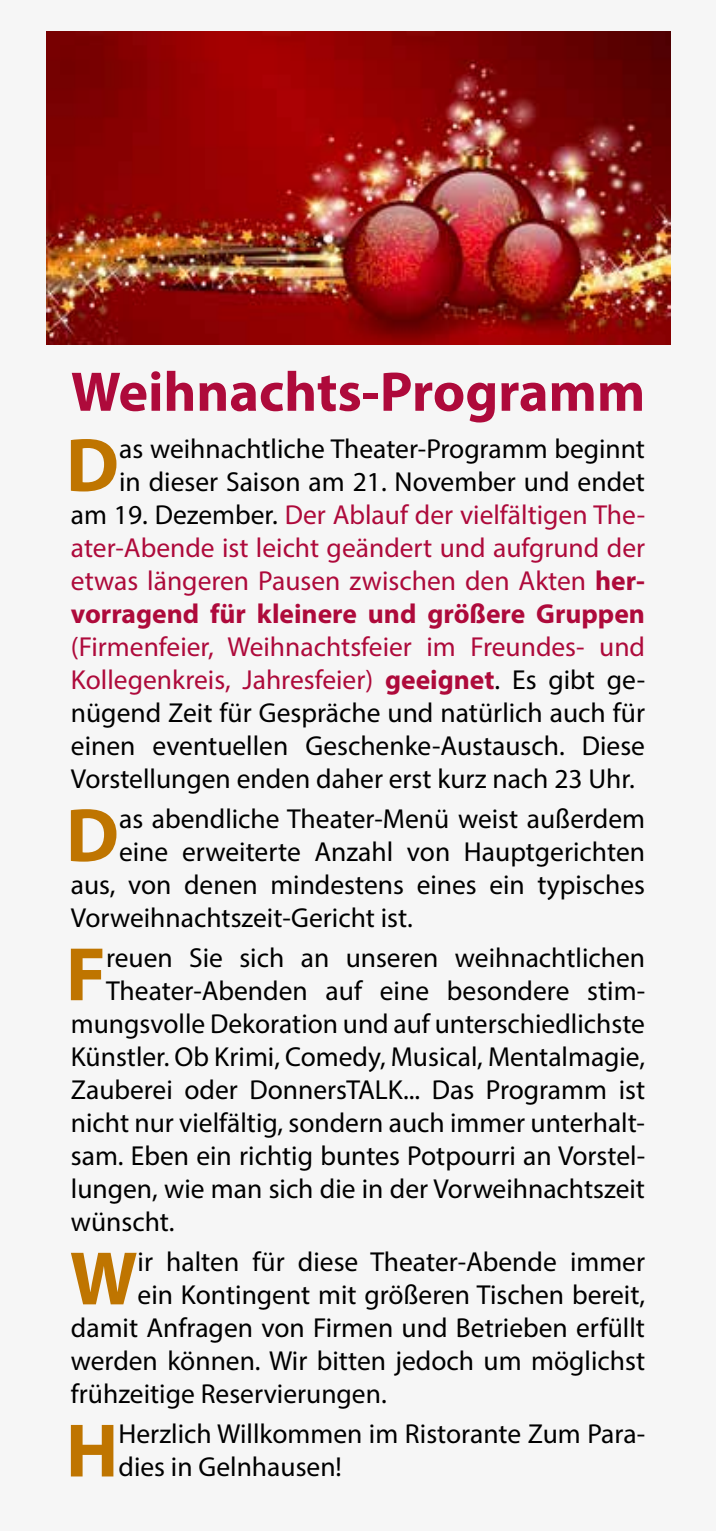
<style>
.page{position:relative;width:716px;height:1531px;background:#fff}
.page>*{position:absolute;margin:0;border:0;box-sizing:border-box;transform-origin:0 0}
.t1{font:700 76.5px "Myriad Pro";color:#bf7500}
.t2{font:700 56.25px "Myriad Pro";color:#ae0a3b}
.t3{font:27.5px/33px "Myriad Pro";color:#000;text-align:justify}
.t4{font:27.5px/33px "Myriad Pro";color:#ae0a3b;text-align:right}
.s1{color:#000}
.s2{font-weight:700}
.s3{color:#ae0a3b}
.s4{font-weight:700;color:#ae0a3b}
</style>
<div class="page">
<img style="left:46px;top:32px;width:625px;height:312px">
<h2 class="t2" style="left:71px;top:355px;width:576px">Weihnachts-Programm</h2>
<h1 class="t1" style="left:66px;top:415px;width:55px">D</h1>
<p class="t4" style="left:71px;top:432px;width:576px"><span class="s1">as weihnachtliche Theater-Programm beginnt<br>in dieser Saison am 21. November und endet<br>am 19. Dezember.</span> Der Ablauf der vielfältigen The&shy;ater-Abende ist leicht geändert und aufgrund der etwas längeren Pausen zwischen den Akten <span class="s2">her&shy;vorragend für kleinere und größere Gruppen</span></p>
<p class="t3" style="left:71px;top:630px;width:576px"><span class="s3">(Firmenfeier, Weihnachtsfeier im Freundes- und Kollegenkreis, Jahresfeier)</span> <span class="s4">geeignet</span>. Es gibt ge&shy;nügend Zeit für Gespräche und natürlich auch für einen eventuellen Geschenke-Austausch. Diese Vorstellungen enden daher erst kurz nach 23 Uhr.</p>
<h1 class="t1" style="left:66px;top:785px;width:55px">D</h1>
<p class="t3" style="left:119px;top:802px;width:527px">as abendliche Theater-Menü weist außerdem</p>
<p class="t3" style="left:119px;top:835px;width:527px">eine erweiterte Anzahl von Hauptgerichten</p>
<p class="t3" style="left:71px;top:868px;width:575px">aus, von denen mindestens eines ein typisches</p>
<p class="t3" style="left:71px;top:901px;width:343px">Vorweihnachtszeit-Gericht ist.</p>
<h1 class="t1" style="left:66px;top:924px;width:42px">F</h1>
<p class="t3" style="left:106px;top:941px;width:540px">reuen Sie sich an unseren weihnachtlichen</p>
<p class="t3" style="left:106px;top:974px;width:540px">Theater-Abenden auf eine besondere stim-</p>
<p class="t3" style="left:71px;top:1007px;width:576px">mungsvolle Dekoration und auf unterschiedlichste</p>
<p class="t3" style="left:71px;top:1040px;width:576px">Künstler. Ob Krimi, Comedy, Musical, Mentalmagie,</p>
<p class="t3" style="left:71px;top:1073px;width:576px">Zauberei oder DonnersTALK... Das Programm ist</p>
<p class="t3" style="left:71px;top:1106px;width:576px">nicht nur vielfältig, sondern auch immer unterhalt-</p>
<p class="t3" style="left:71px;top:1139px;width:576px">sam. Eben ein richtig buntes Potpourri an Vorstel-</p>
<p class="t3" style="left:71px;top:1172px;width:575px">lungen, wie man sich die in der Vorweihnachtszeit</p>
<p class="t3" style="left:71px;top:1205px;width:105px">wünscht.</p>
<h1 class="t1" style="left:70px;top:1228px;width:69px">W</h1>
<p class="t3" style="left:138px;top:1245px;width:509px">ir halten für diese Theater-Abende immer</p>
<p class="t3" style="left:138px;top:1278px;width:509px">ein Kontingent mit größeren Tischen bereit,</p>
<p class="t3" style="left:71px;top:1311px;width:575px">damit Anfragen von Firmen und Betrieben erfüllt</p>
<p class="t3" style="left:71px;top:1344px;width:576px">werden können. Wir bitten jedoch um möglichst</p>
<p class="t3" style="left:71px;top:1377px;width:317px">frühzeitige Reservierungen.</p>
<h1 class="t1" style="left:66px;top:1401px;width:54px">H</h1>
<p class="t3" style="left:118px;top:1417px;width:528px">Herzlich Willkommen im Ristorante Zum Para&shy;dies in Gelnhausen!</p>
</div>
